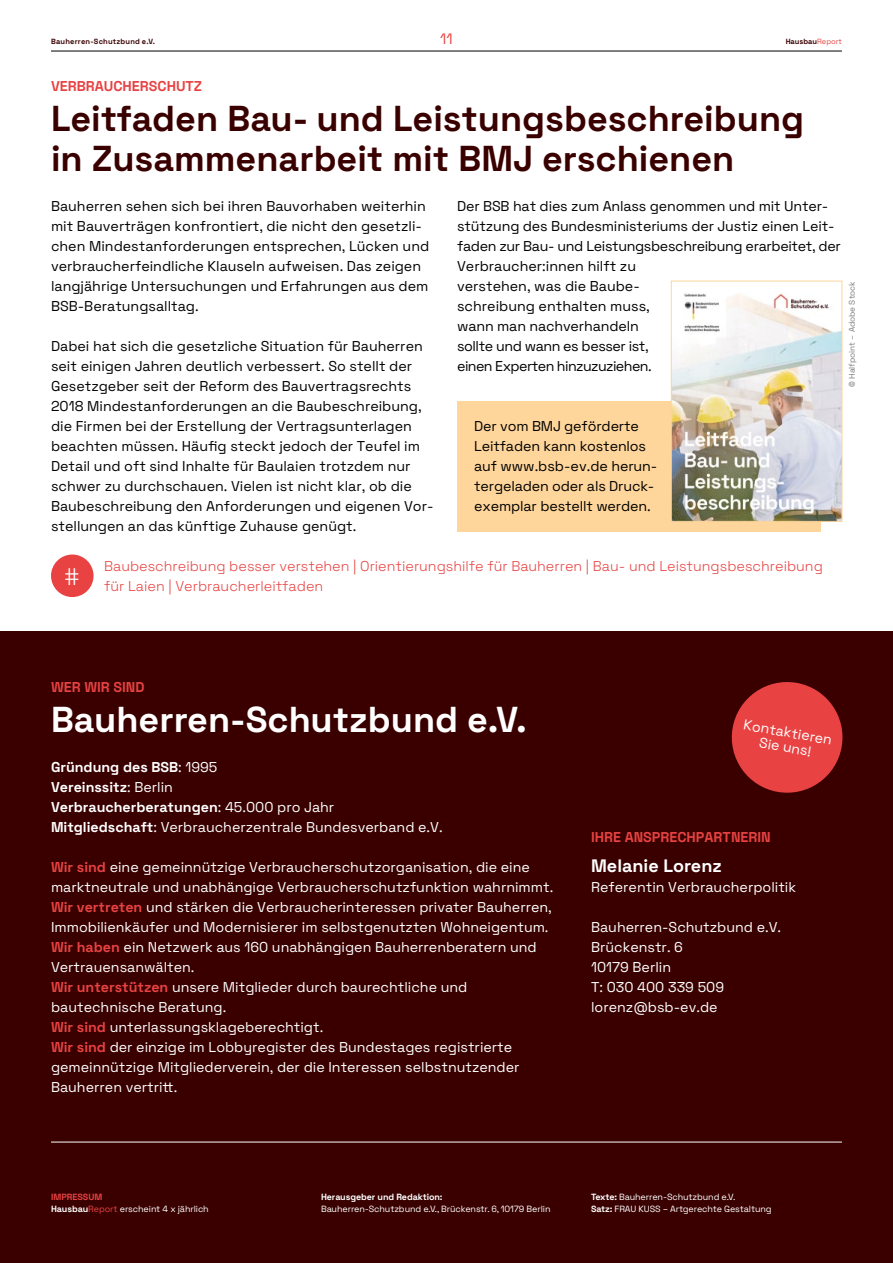
<style>
.page{position:relative;width:893px;height:1263px;background:#fff}
.page>*{position:absolute;margin:0;border:0;box-sizing:border-box;transform-origin:0 0}
.t1{font:700 36px/40px "BSB Space Grotesk";color:#3a0000}
.t2{font:700 36px "BSB Space Grotesk";color:#fff}
.t3{font:300 24px "BSB Space Grotesk";color:#fff}
.t4{font:700 18px "BSB Space Grotesk";color:#fff}
.t5{font:15px "BSB Space Grotesk";color:#e84242}
.t6{font:14.25px/20px "BSB Space Grotesk";color:#000}
.t7{font:14.25px/20px "BSB Space Grotesk";color:#fff}
.t8{font:300 14.25px/20px "BSB Space Grotesk";color:#e84242}
.t9{font:700 14.25px "BSB Space Grotesk";color:#e84242}
.t10{font:9px/12px "BSB Space Grotesk";letter-spacing:-.01em;color:#fff}
.t11{font:700 9px "BSB Space Grotesk";letter-spacing:-.01em;color:#fff}
.t12{font:8.25px "BSB Space Grotesk";color:#7f7c7a}
.t13{font:700 7.5px "BSB Space Grotesk";letter-spacing:.025em;color:#3a0000}
.t14{font:700 7.5px "BSB Space Grotesk";color:#3a0000}
.s1{font-weight:400;color:#e84242}
.s2{font-weight:700}
.s3{font-weight:700;color:#e84242}
.s4{color:#e84242}
</style>
<div class="page">
<div style="left:457px;top:401px;width:364px;height:130px;background:#fed59b"></div>
<div style="left:0;top:631px;width:893px;height:632px;background:#3a0000"></div>
<img style="left:673px;top:293px;width:167px;height:227px">
<div style="left:671px;top:281px;width:171px;height:241px;border:1px solid #fed59b"></div>
<svg style="left:731px;top:682px;width:112px;height:111px"></svg>
<div style="left:51px;top:554px;width:43px;height:43px;background:#e84242;border-radius:50%"></div>
<hr style="left:51px;top:1142px;width:791px;height:1px;background:#fff">
<hr style="left:51px;top:51px;width:791px;height:1px;background:#000">
<p class="t13" style="left:51px;top:35px;width:106px">Bauherren-Schutzbund e.V.</p>
<p class="t5" style="left:440px;top:27px;width:14px">11</p>
<p class="t14" style="left:786px;top:35px;width:58px">Hausbau<span class="s1">Report</span></p>
<p class="t9" style="left:51px;top:75px;width:153px">VERBRAUCHERSCHUTZ</p>
<h1 class="t1" style="left:51px;top:96px;width:755px">Leitfaden Bau- und Leistungsbeschreibung in Zusammenarbeit mit BMJ erschienen</h1>
<p class="t6" style="left:51px;top:195px;width:380px">Bauherren sehen sich bei ihren Bauvorhaben weiterhin mit Bauverträgen konfrontiert, die nicht den gesetzli&shy;chen Mindestanforderungen entsprechen, Lücken und verbraucherfeindliche Klauseln aufweisen. Das zeigen langjährige Untersuchungen und Erfahrungen aus dem BSB-Beratungsalltag.</p>
<p class="t6" style="left:51px;top:335px;width:384px">Dabei hat sich die gesetzliche Situation für Bauherren seit einigen Jahren deutlich verbessert. So stellt der Gesetzgeber seit der Reform des Bauvertragsrechts 2018 Mindestanforderungen an die Baubeschreibung, die Firmen bei der Erstellung der Vertragsunterlagen beachten müssen. Häufig steckt jedoch der Teufel im Detail und oft sind Inhalte für Baulaien trotzdem nur schwer zu durchschauen. Vielen ist nicht klar, ob die Baubeschreibung den Anforderungen und eigenen Vor&shy;stellungen an das künftige Zuhause genügt.</p>
<p class="t6" style="left:457px;top:195px;width:385px">Der BSB hat dies zum Anlass genommen und mit Unter&shy;stützung des Bundesministeriums der Justiz einen Leit&shy;faden zur Bau- und Leistungsbeschreibung erarbeitet, der Verbraucher:innen hilft zu<br>verstehen, was die Baube-<br>schreibung enthalten muss,<br>wann man nachverhandeln<br>sollte und wann es besser ist,<br>einen Experten hinzuzuziehen.</p>
<p class="t12" style="left:846px;top:387px;width:107px;rotate:-90deg">© Halfpoint – Adobe Stock</p>
<p class="t6" style="left:474px;top:415px;width:185px">Der vom BMJ geförderte<br>Leitfaden kann kostenlos auf www.bsb-ev.de herun&shy;tergeladen oder als Druck&shy;exemplar bestellt werden.</p>
<h2 class="t3" style="left:65px;top:559px;width:16px">#</h2>
<p class="t8" style="left:104px;top:556px;width:720px">Baubeschreibung besser verstehen | Orientierungshilfe für Bauherren | Bau- und Leistungsbeschreibung für Laien | Verbraucherleitfaden</p>
<p class="t9" style="left:51px;top:675px;width:95px">WER WIR SIND</p>
<h1 class="t2" style="left:51px;top:691px;width:477px">Bauherren-Schutzbund e.V.</h1>
<p class="t7" style="left:51px;top:756px;width:393px"><span class="s2">Gründung des BSB</span>: 1995<br><span class="s2">Vereinssitz</span>: Berlin<br><span class="s2">Verbraucherberatungen</span>: 45.000 pro Jahr <span class="s2">Mitgliedschaft</span>: Verbraucherzentrale Bundesverband e.V.</p>
<p class="t7" style="left:51px;top:856px;width:504px"><span class="s3">Wir sind</span> eine gemeinnützige Verbraucherschutzorganisation, die eine marktneutrale und unabhängige Verbraucherschutzfunktion wahrnimmt.<br><span class="s3">Wir vertreten</span> und stärken die Verbraucherinteressen privater Bauherren, Immobilienkäufer und Modernisierer im selbstgenutzten Wohneigentum.<br><span class="s3">Wir haben</span> ein Netzwerk aus 160 unabhängigen Bauherrenberatern und Vertrauensanwälten.<br><span class="s3">Wir unterstützen</span> unsere Mitglieder durch baurechtliche und bautechnische Beratung.<br><span class="s3">Wir sind</span> unterlassungsklageberechtigt.<br><span class="s3">Wir sind</span> der einzige im Lobbyregister des Bundestages registrierte gemeinnützige Mitgliederverein, der die Interessen selbstnutzender Bauherren vertritt.</p>
<p class="t7" style="left:745px;top:716px;width:91px;line-height:15px;text-align:center;rotate:10deg">Kontaktieren<br>Sie uns!</p>
<p class="t9" style="left:591px;top:825px;width:181px">IHRE ANSPRECHPARTNERIN</p>
<p class="t4" style="left:591px;top:851px;width:132px">Melanie Lorenz</p>
<p class="t7" style="left:591px;top:876px;width:206px">Referentin Verbraucherpolitik</p>
<p class="t7" style="left:591px;top:916px;width:192px">Bauherren-Schutzbund e.V.<br>Brückenstr. 6<br>10179 Berlin<br>T: 030 400 339 509 lorenz@bsb-ev.de</p>
<p class="t10" style="left:51px;top:1190px;width:159px"><span class="s3">IMPRESSUM<br></span><span class="s2">Hausbau</span><span class="s4">Report</span> erscheint 4 x jährlich</p>
<p class="t11" style="left:321px;top:1190px;width:123px">Herausgeber und Redaktion:</p>
<p class="t10" style="left:321px;top:1202px;width:231px">Bauherren-Schutzbund e.V., Brückenstr. 6, 10179 Berlin</p>
<p class="t10" style="left:591px;top:1190px;width:182px"><span class="s2">Texte:</span> Bauherren-Schutzbund e.V.<br><span class="s2">Satz:</span> FRAU KUSS – Artgerechte Gestaltung</p>
</div>
